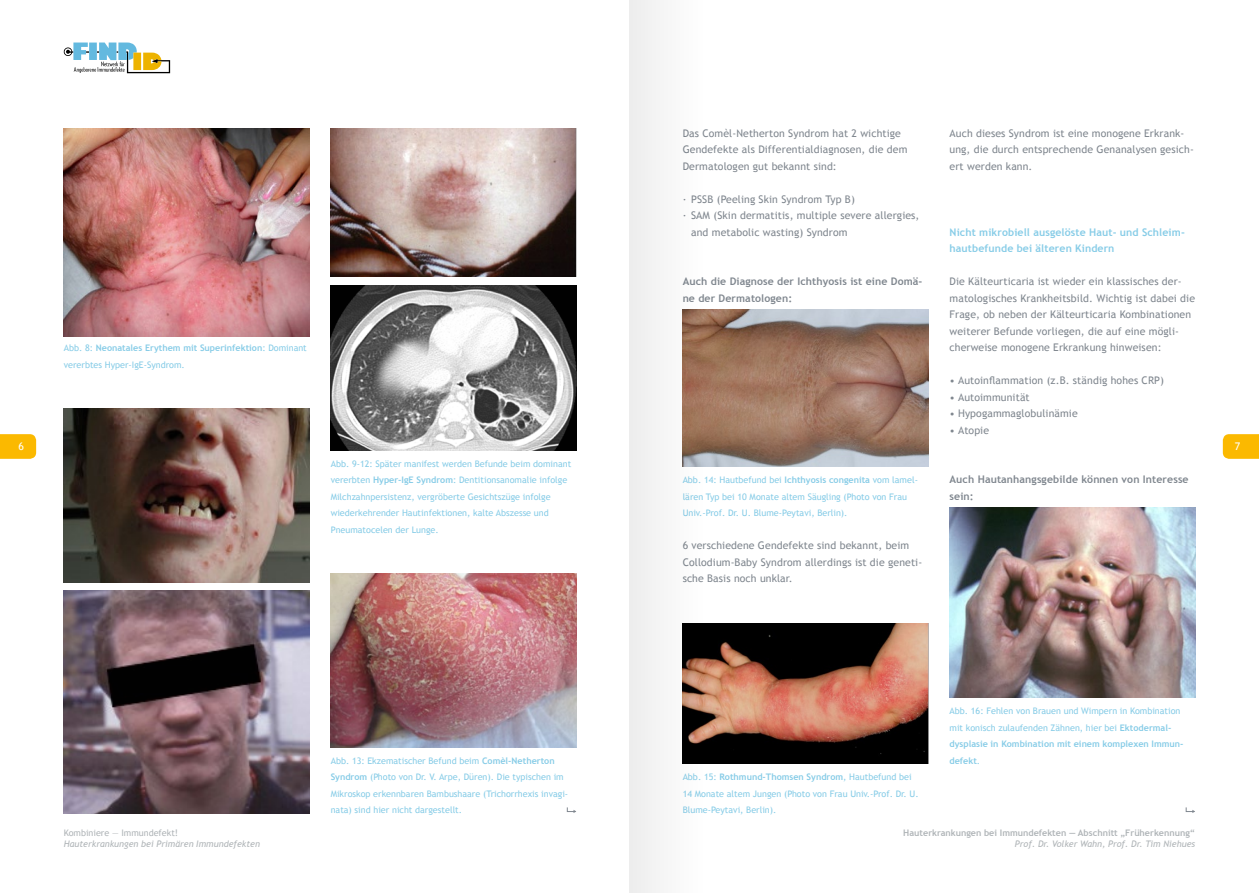
<style>
.page{position:relative;width:1259px;height:893px;background:#fff}
.page>*{position:absolute;margin:0;border:0;box-sizing:border-box;transform-origin:0 0}
.t1{font:10.5px/16.5px "Trebuchet MS";letter-spacing:.01em;color:#80878f}
.t2{font:700 10.5px/16.5px "Trebuchet MS";letter-spacing:.01em;color:#80878f}
.t3{font:700 10.5px/16.5px "Trebuchet MS";letter-spacing:.01em;color:#87cce7}
.t4{font:10.5px "Trebuchet MS";color:#fff}
.t5{font:9px/16.5px "Trebuchet MS";color:#87cce7}
.t6{font:italic 9px "Trebuchet MS";color:#b0b5b8}
.t7{font:700 9px "Trebuchet MS";color:#b0b5b8}
.t8{font:9px "Trebuchet MS";color:#b0b5b8}
.s1{font-weight:700}
</style>
<div class="page">
<svg style="left:0;top:434px;width:36px;height:25px"></svg>
<svg style="left:1222px;top:434px;width:37px;height:25px"></svg>
<svg style="left:64px;top:43px;width:106px;height:30px"></svg>
<img style="left:64px;top:128px;width:245px;height:208px">
<img style="left:64px;top:409px;width:245px;height:173px">
<img style="left:64px;top:590px;width:245px;height:223px">
<img style="left:331px;top:128px;width:245px;height:149px">
<img style="left:331px;top:285px;width:245px;height:165px">
<img style="left:331px;top:574px;width:245px;height:173px">
<img style="left:709px;top:310px;width:219px;height:156px">
<img style="left:709px;top:623px;width:219px;height:141px">
<svg style="left:1185px;top:807px;width:10px;height:6px"></svg>
<svg style="left:566px;top:807px;width:10px;height:6px"></svg>
<img style="left:949px;top:508px;width:246px;height:190px">
<svg style="left:629px;top:0;width:80px;height:893px;fill:#f4f4f4"></svg>
<p class="t1" style="left:682px;top:125px;width:226px">Das Comèl-Netherton Syndrom hat 2 wichtige<br>Gendefekte als Differentialdiagnosen, die dem<br>Dermatologen gut bekannt sind:</p>
<p class="t1" style="left:682px;top:191px;width:174px">∙ PSSB (Peeling Skin Syndrom Typ B)</p>
<p class="t1" style="left:682px;top:207px;width:238px">∙ SAM (Skin dermatitis, multiple severe allergies,</p>
<p class="t1" style="left:691px;top:224px;width:158px">and metabolic wasting) Syndrom</p>
<p class="t2" style="left:682px;top:273px;width:241px">Auch die Diagnose der Ichthyosis ist eine Domä&shy;ne der Dermatologen:</p>
<p class="t1" style="left:949px;top:125px;width:246px">Auch dieses Syndrom ist eine monogene Erkrank&shy;ung, die durch entsprechende Genanalysen gesich&shy;ert werden kann.</p>
<p class="t3" style="left:949px;top:224px;width:237px">Nicht mikrobiell ausgelöste Haut- und Schleim&shy;hautbefunde bei älteren Kindern</p>
<p class="t1" style="left:949px;top:273px;width:247px">Die Kälteurticaria ist wieder ein klassisches der&shy;matologisches Krankheitsbild. Wichtig ist dabei die Frage, ob neben der Kälteurticaria Kombinationen weiterer Befunde vorliegen, die auf eine mögli&shy;cherweise monogene Erkrankung hinweisen:</p>
<p class="t1" style="left:949px;top:372px;width:216px">• Autoinflammation (z.B. ständig hohes CRP)</p>
<p class="t1" style="left:949px;top:389px;width:82px">• Autoimmunität</p>
<p class="t1" style="left:949px;top:405px;width:130px">• Hypogammaglobulinämie</p>
<p class="t1" style="left:949px;top:422px;width:41px">• Atopie</p>
<p class="t2" style="left:949px;top:471px;width:241px">Auch Hautanhangsgebilde können von Interesse sein:</p>
<p class="t5" style="left:64px;top:340px;width:245px">Abb. 8: <span class="s1">Neonatales Erythem mit Superinfektion</span>: Dominant vererbtes Hyper-IgE-Syndrom.</p>
<p class="t4" style="left:19px;top:440px;width:7px">6</p>
<p class="t4" style="left:1234px;top:440px;width:7px">7</p>
<p class="t5" style="left:331px;top:455px;width:242px">Abb. 9-12: Später manifest werden Befunde beim dominant vererbten <span class="s1">Hyper-IgE Syndrom</span>: Dentitionsanomalie infolge Milchzahnpersistenz, vergröberte Gesichtszüge infolge wiederkehrender Hautinfektionen, kalte Abszesse und Pneumatocelen der Lunge.</p>
<p class="t5" style="left:682px;top:472px;width:237px">Abb. 14: Hautbefund bei <span class="s1">Ichthyosis congenita</span> vom lamel&shy;lären Typ bei 10 Monate altem Säugling (Photo von Frau<br>Univ.-Prof. Dr. U. Blume-Peytavi, Berlin).</p>
<p class="t1" style="left:682px;top:537px;width:241px">6 verschiedene Gendefekte sind bekannt, beim<br>Collodium-Baby Syndrom allerdings ist die geneti&shy;sche Basis noch unklar.</p>
<p class="t8" style="left:64px;top:827px;width:116px">Kombiniere — Immundefekt!</p>
<p class="t6" style="left:64px;top:839px;width:198px">Hauterkrankungen bei Primären Immundefekten</p>
<p class="t5" style="left:331px;top:752px;width:239px">Abb. 13: Ekzematischer Befund beim <span class="s1">Comèl-Netherton Syndrom</span> (Photo von Dr. V. Arpe, Düren). Die typischen im Mikroskop erkennbaren Bambushaare (Trichorrhexis invagi&shy;nata) sind hier nicht dargestellt.</p>
<p class="t5" style="left:682px;top:769px;width:237px">Abb. 15: <span class="s1">Rothmund-Thomsen Syndrom</span>, Hautbefund bei<br>14 Monate altem Jungen (Photo von Frau Univ.-Prof. Dr. U.<br>Blume-Peytavi, Berlin).</p>
<p class="t5" style="left:949px;top:703px;width:235px">Abb. 16: Fehlen von Brauen und Wimpern in Kombination mit konisch zulaufenden Zähnen, hier bei <span class="s1">Ektodermal&shy;dysplasie in Kombination mit einem komplexen Immun&shy;defekt</span>.</p>
<p class="t7" style="left:903px;top:827px;width:293px">Hauterkrankungen bei Immundefekten — Abschnitt „Früherkennung“</p>
<p class="t6" style="left:1015px;top:838px;width:182px">Prof. Dr. Volker Wahn, Prof. Dr. Tim Niehues</p>
</div>
